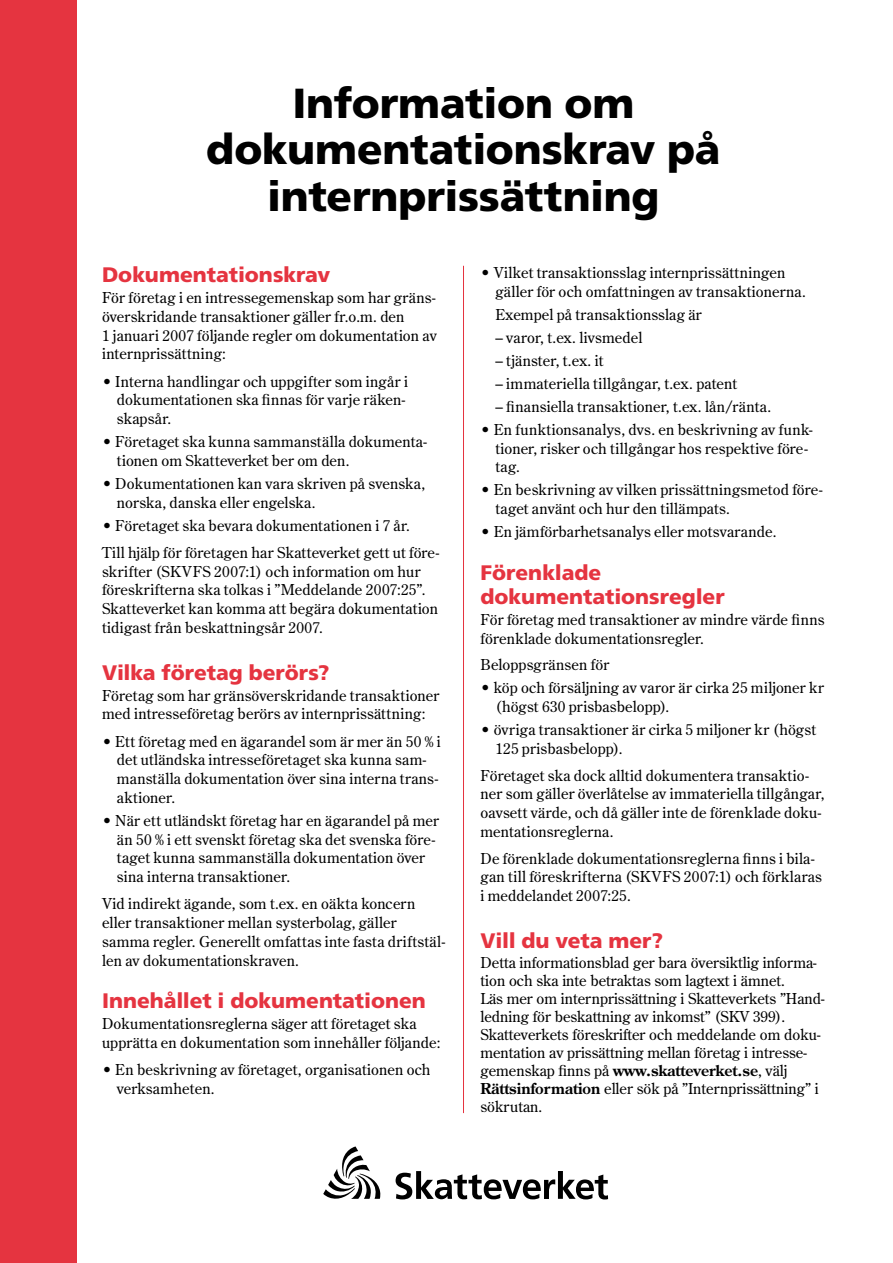
<style>
.page{position:relative;width:893px;height:1263px;background:#fff}
.page>*{position:absolute;margin:0;border:0;box-sizing:border-box;transform-origin:0 0}
.t1{font:900 42px/46.5px "Frutiger";letter-spacing:-.005em;color:#000;text-align:center}
.t2{font:900 21px/24px "Frutiger";color:#e53440}
.t3{font:15px/18.8px "Century Old Style";letter-spacing:.01em;color:#000}
.s1{font-weight:700}
</style>
<div class="page">
<div style="left:0;top:0;width:77px;height:1263px;background:#e53440"></div>
<svg style="left:396px;top:1171px;width:212px;height:28px"></svg>
<svg style="left:323px;top:1146px;width:57px;height:53px"></svg>
<hr style="left:463px;top:266px;width:1px;height:847px;background:#e53440">
<h1 class="t1" style="left:206px;top:79px;width:516px">Information om dokumentationskrav på internprissättning</h1>
<h2 class="t2" style="left:102px;top:262px;width:230px">Dokumentationskrav</h2>
<p class="t3" style="left:102px;top:288px;width:336px">För företag i en intressegemenskap som har gräns&shy;överskridande transaktioner gäller fr.o.m. den<br>1 januari 2007 följande regler om dokumentation av internprissättning:</p>
<p class="t3" style="left:117px;top:371px;width:293px;text-indent:-15px">• Interna handlingar och uppgifter som ingår i dokumentationen ska finnas för varje räken&shy;skapsår.</p>
<p class="t3" style="left:117px;top:432px;width:312px;text-indent:-15px">• Företaget ska kunna sammanställa dokumenta&shy;tionen om Skatteverket ber om den.</p>
<p class="t3" style="left:117px;top:473px;width:310px;text-indent:-15px">• Dokumentationen kan vara skriven på svenska, norska, danska eller engelska.</p>
<p class="t3" style="left:102px;top:511px;width:339px;line-height:27.3px">• Företaget ska bevara dokumentationen i 7 år.<br>Till hjälp för företagen har Skatteverket gett ut före-</p>
<p class="t3" style="left:102px;top:561px;width:338px">skrifter (SKVFS 2007:1) och information om hur föreskrifterna ska tolkas i ”Meddelande 2007:25”.<br>Skatteverket kan komma att begära dokumentation tidigast från beskattningsår 2007.</p>
<h2 class="t2" style="left:102px;top:660px;width:229px">Vilka företag berörs?</h2>
<p class="t3" style="left:102px;top:685px;width:339px">Företag som har gränsöverskridande transaktioner med intresseföretag berörs av internprissättning:</p>
<p class="t3" style="left:117px;top:731px;width:325px;text-indent:-15px">• Ett företag med en ägarandel som är mer än 50 % i det utländska intresseföretaget ska kunna sam&shy;manställa dokumentation över sina interna trans&shy;aktioner.</p>
<p class="t3" style="left:117px;top:811px;width:324px;text-indent:-15px">• När ett utländskt företag har en ägarandel på mer än 50 % i ett svenskt företag ska det svenska före&shy;taget kunna sammanställa dokumentation över sina interna transaktioner.</p>
<p class="t3" style="left:102px;top:894px;width:345px">Vid indirekt ägande, som t.ex. en oäkta koncern eller transaktioner mellan systerbolag, gäller samma regler. Generellt omfattas inte fasta driftstäl&shy;len av dokumentationskraven.</p>
<h2 class="t2" style="left:102px;top:989px;width:325px">Innehållet i dokumentationen</h2>
<p class="t3" style="left:102px;top:1014px;width:340px">Dokumentationsreglerna säger att företaget ska upprätta en dokumentation som innehåller följande:</p>
<p class="t3" style="left:117px;top:1060px;width:315px;text-indent:-15px">• En beskrivning av företaget, organisationen och verksamheten.</p>
<p class="t3" style="left:495px;top:263px;width:312px;text-indent:-15px">• Vilket transaktionsslag internprissättningen gäller för och omfattningen av transaktionerna.</p>
<p class="t3" style="left:495px;top:305px;width:208px">Exempel på transaktionsslag är</p>
<p class="t3" style="left:495px;top:328px;width:148px">– varor, t.ex. livsmedel</p>
<p class="t3" style="left:495px;top:351px;width:109px">– tjänster, t.ex. it</p>
<p class="t3" style="left:495px;top:374px;width:243px">– immateriella tillgångar, t.ex. patent</p>
<p class="t3" style="left:495px;top:397px;width:277px">– finansiella transaktioner, t.ex. lån/ränta.</p>
<p class="t3" style="left:495px;top:420px;width:319px;text-indent:-15px">• En funktionsanalys, dvs. en beskrivning av funk&shy;tioner, risker och tillgångar hos respektive före&shy;tag.</p>
<p class="t3" style="left:495px;top:480px;width:329px;text-indent:-15px">• En beskrivning av vilken prissättningsmetod före&shy;taget använt och hur den tillämpats.</p>
<p class="t3" style="left:480px;top:522px;width:297px">• En jämförbarhetsanalys eller motsvarande.</p>
<h2 class="t2" style="left:480px;top:560px;width:246px">Förenklade dokumentationsregler</h2>
<p class="t3" style="left:480px;top:609px;width:345px">För företag med transaktioner av mindre värde finns förenklade dokumentationsregler.</p>
<p class="t3" style="left:480px;top:655px;width:130px">Beloppsgränsen för</p>
<p class="t3" style="left:495px;top:678px;width:330px;text-indent:-15px">• köp och försäljning av varor är cirka 25 miljoner kr (högst 630 prisbasbelopp).</p>
<p class="t3" style="left:495px;top:720px;width:322px;text-indent:-15px">• övriga transaktioner är cirka 5 miljoner kr (högst<br>125 prisbasbelopp).</p>
<p class="t3" style="left:480px;top:765px;width:345px">Företaget ska dock alltid dokumentera transaktio&shy;ner som gäller överlåtelse av immateriella tillgångar, oavsett värde, och då gäller inte de förenklade doku&shy;mentationsreglerna.</p>
<p class="t3" style="left:480px;top:848px;width:343px">De förenklade dokumentationsreglerna finns i bila&shy;gan till föreskrifterna (SKVFS 2007:1) och förklaras i meddelandet 2007:25.</p>
<h2 class="t2" style="left:480px;top:928px;width:184px">Vill du veta mer?</h2>
<p class="t3" style="left:480px;top:953px;width:346px;line-height:18px">Detta informationsblad ger bara översiktlig informa&shy;tion och ska inte betraktas som lagtext i ämnet.<br>Läs mer om internprissättning i Skatteverkets ”Hand&shy;ledning för beskattning av inkomst” (SKV 399).<br>Skatteverkets föreskrifter och meddelande om doku&shy;mentation av prissättning mellan företag i intresse&shy;gemenskap finns på <span class="s1">www.skatteverket.se</span>, välj <span class="s1">Rättsinformation</span> eller sök på ”Internprissättning” i sökrutan.</p>
</div>
